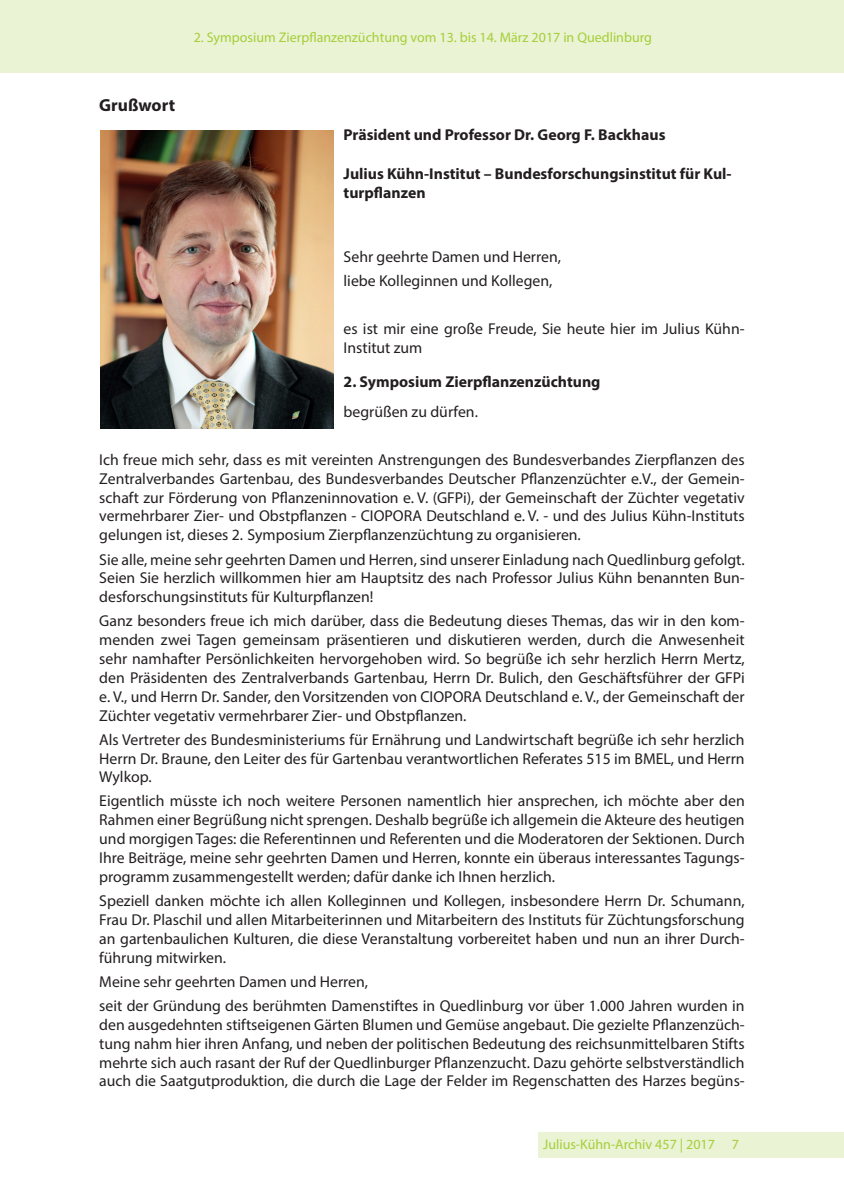
<style>
.page{position:relative;width:844px;height:1191px;background:#fff}
.page>*{position:absolute;margin:0;border:0;box-sizing:border-box;transform-origin:0 0}
.t1{font:700 17.5px "Myriad Pro";color:#231f20}
.t2{font:15.75px/18.9px "Myriad Pro";color:#231f20;text-align:justify}
.t3{font:700 15.75px/18.9px "Myriad Pro";color:#231f20}
.t4{font:14px "Myriad Pro";color:#a6ce39}
.s1{font-weight:400}
</style>
<div class="page">
<div style="left:0;top:0;width:843px;height:72px;background:#eaf3d4"></div>
<div style="left:538px;top:1132px;width:305px;height:25px;background:#eaf3d4"></div>
<img style="left:100px;top:131px;width:233px;height:297px">
<p class="t4" style="left:194px;top:29px;width:459px">2. Symposium Zierpflanzenzüchtung vom 13. bis 14. März 2017 in Quedlinburg</p>
<p class="t1" style="left:99px;top:94px;width:77px">Grußwort</p>
<p class="t3" style="left:343px;top:125px;width:323px">Präsident und Professor Dr. Georg F. Backhaus</p>
<p class="t3" style="left:343px;top:163px;width:389px">Julius Kühn-Institut – Bundesforschungsinstitut für Kul&shy;turpflanzen</p>
<p class="t2" style="left:343px;top:245px;width:219px;line-height:23.8px">Sehr geehrte Damen und Herren, liebe Kolleginnen und Kollegen,</p>
<p class="t2" style="left:343px;top:319px;width:402px">es ist mir eine große Freude, Sie heute hier im Julius Kühn-<br>Institut zum</p>
<p class="t3" style="left:343px;top:367px;width:258px;line-height:29.4px">2. Symposium Zierpflanzenzüchtung <span class="s1">begrüßen zu dürfen.</span></p>
<p class="t2" style="left:99px;top:450px;width:646px">Ich freue mich sehr, dass es mit vereinten Anstrengungen des Bundesverbandes Zierpflanzen des Zentralverbandes Gartenbau, des Bundesverbandes Deutscher Pflanzenzüchter e.V., der Gemein&shy;schaft zur Förderung von Pflanzeninnovation e. V. (GFPi), der Gemeinschaft der Züchter vegetativ vermehrbarer Zier- und Obstpflanzen - CIOPORA Deutschland e. V. - und des Julius Kühn-Instituts gelungen ist, dieses 2. Symposium Zierpflanzenzüchtung zu organisieren.</p>
<p class="t2" style="left:99px;top:549px;width:646px">Sie alle, meine sehr geehrten Damen und Herren, sind unserer Einladung nach Quedlinburg gefolgt.<br>Seien Sie herzlich willkommen hier am Hauptsitz des nach Professor Julius Kühn benannten Bun&shy;desforschungsinstituts für Kulturpflanzen!</p>
<p class="t2" style="left:99px;top:611px;width:646px">Ganz besonders freue ich mich darüber, dass die Bedeutung dieses Themas, das wir in den kom&shy;menden zwei Tagen gemeinsam präsentieren und diskutieren werden, durch die Anwesenheit sehr namhafter Persönlichkeiten hervorgehoben wird. So begrüße ich sehr herzlich Herrn Mertz, den Präsidenten des Zentralverbands Gartenbau, Herrn Dr. Bulich, den Geschäftsführer der GFPi e. V., und Herrn Dr. Sander, den Vorsitzenden von CIOPORA Deutschland e. V., der Gemeinschaft der Züchter vegetativ vermehrbarer Zier- und Obstpflanzen.</p>
<p class="t2" style="left:99px;top:729px;width:646px">Als Vertreter des Bundesministeriums für Ernährung und Landwirtschaft begrüße ich sehr herzlich Herrn Dr. Braune, den Leiter des für Gartenbau verantwortlichen Referates 515 im BMEL, und Herrn Wylkop.</p>
<p class="t2" style="left:99px;top:791px;width:646px">Eigentlich müsste ich noch weitere Personen namentlich hier ansprechen, ich möchte aber den Rahmen einer Begrüßung nicht sprengen. Deshalb begrüße ich allgemein die Akteure des heutigen und morgigen Tages: die Referentinnen und Referenten und die Moderatoren der Sektionen. Durch Ihre Beiträge, meine sehr geehrten Damen und Herren, konnte ein überaus interessantes Tagungs&shy;programm zusammengestellt werden; dafür danke ich Ihnen herzlich.</p>
<p class="t2" style="left:99px;top:891px;width:646px">Speziell danken möchte ich allen Kolleginnen und Kollegen, insbesondere Herrn Dr. Schumann, Frau Dr. Plaschil und allen Mitarbeiterinnen und Mitarbeitern des Instituts für Züchtungsforschung an gartenbaulichen Kulturen, die diese Veranstaltung vorbereitet haben und nun an ihrer Durch&shy;führung mitwirken.</p>
<p class="t2" style="left:99px;top:969px;width:646px;line-height:23.8px">Meine sehr geehrten Damen und Herren,<br>seit der Gründung des berühmten Damenstiftes in Quedlinburg vor über 1.000 Jahren wurden in</p>
<p class="t2" style="left:99px;top:1014px;width:646px">den ausgedehnten stiftseigenen Gärten Blumen und Gemüse angebaut. Die gezielte Pflanzenzüch&shy;tung nahm hier ihren Anfang, und neben der politischen Bedeutung des reichsunmittelbaren Stifts mehrte sich auch rasant der Ruf der Quedlinburger Pflanzenzucht. Dazu gehörte selbstverständlich auch die Saatgutproduktion, die durch die Lage der Felder im Regenschatten des Harzes begüns-</p>
<p class="t4" style="left:543px;top:1136px;width:173px">Julius-Kühn-Archiv 457 | 2017</p>
<p class="t4" style="left:731px;top:1135px;width:9px">7</p>
</div>
